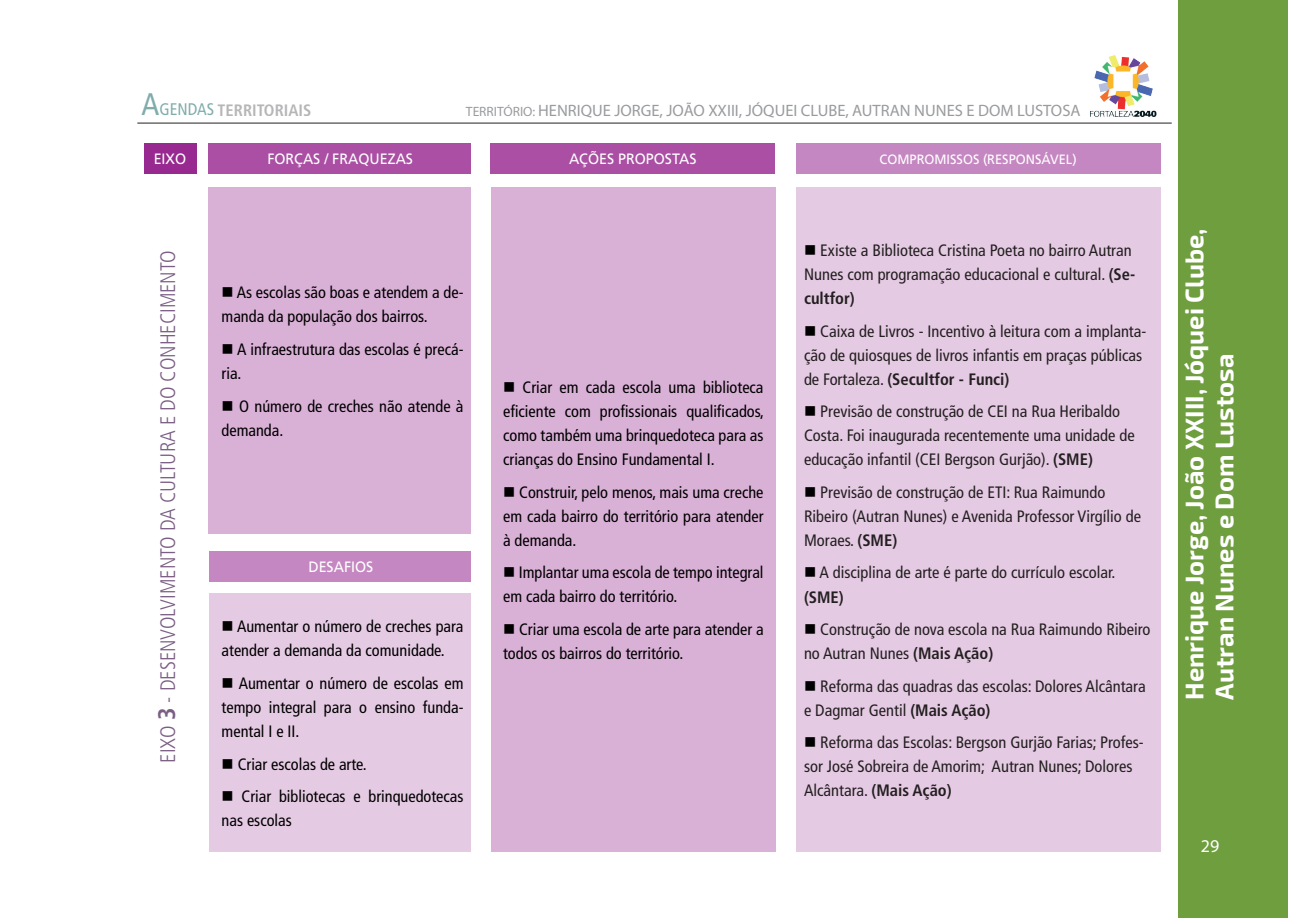
<style>
.page{position:relative;width:1289px;height:919px;background:#fff}
.page>*{position:absolute;margin:0;border:0;box-sizing:border-box;transform-origin:0 0}
.t1{font:700 25.5px/30px "Exo 2.0";color:#fff}
.t2{font:300 condensed 21px "Frutiger LT Std";color:#7b5e84}
.t3{font:18px "Myriad Pro";color:#fff}
.t4{font:condensed 16.5px/24px "Frutiger LT Std";color:#231f20}
.t5{font:condensed 16.5px/24px "Frutiger LT Std";color:#000}
.t6{font:16.5px "Myriad Pro";color:#999b9e}
.t7{font:700 condensed 16.5px "Frutiger LT Std";color:#6c6d70}
.t8{font:15px "Frutiger LT Std";color:#fff;scale:.95 1}
.t9{font:13.5px "Frutiger LT Std";color:#fff;scale:.95 1}
.s1{font-weight:400;font-size:31.2px;color:#025958}
.s2{font-weight:400;font-size:16.8px;color:#025958}
.s3{font-size:13.5px}
.s4{font-weight:700;font-size:24px}
.s5{color:#000}
.s6{font-weight:700}
</style>
<div class="page">
<div style="left:1177px;top:1px;width:110px;height:917px;background:#6f9e3f"></div>
<img style="left:1090px;top:55px;width:67px;height:62px">
<hr style="left:137px;top:123px;width:1034px;height:1px;background:#231f20">
<div style="left:795px;top:187px;width:365px;height:665px;background:#e5cae3"></div>
<div style="left:491px;top:187px;width:285px;height:665px;background:#d9b0d6"></div>
<div style="left:210px;top:593px;width:261px;height:259px;background:#e5cae3"></div>
<div style="left:209px;top:187px;width:262px;height:347px;background:#d9b0d6"></div>
<div style="left:209px;top:143px;width:262px;height:31px;background:#aa4fa4"></div>
<div style="left:144px;top:143px;width:53px;height:31px;background:#982990"></div>
<div style="left:210px;top:551px;width:261px;height:30px;background:#c587c1"></div>
<div style="left:490px;top:143px;width:285px;height:31px;background:#aa4fa4"></div>
<div style="left:795px;top:143px;width:365px;height:31px;background:#c587c1"></div>
<p class="t7" style="left:141px;top:100px;width:171px"><span class="s1">A</span><span class="s2">GENDAS</span> TERRITORIAIS</p>
<p class="t6" style="left:466px;top:101px;width:616px"><span class="s3">TERRITÓRIO:</span> HENRIQUE JORGE, JOÃO XXIII, JÓQUEI CLUBE, AUTRAN NUNES E DOM LUSTOSA</p>
<p class="t8" style="left:154px;top:150px;width:36px">EIXO</p>
<p class="t8" style="left:569px;top:150px;width:136px">AÇÕES PROPOSTAS</p>
<p class="t9" style="left:879px;top:151px;width:209px">COMPROMISSOS (RESPONSÁVEL)</p>
<p class="t8" style="left:267px;top:150px;width:155px">FORÇAS / FRAQUEZAS</p>
<p class="t2" style="left:156px;top:762px;width:513px;rotate:-90deg">EIXO <span class="s4">3</span> - DESENVOLVIMENTO DA CULTURA E DO CONHECIMENTO</p>
<p class="t5" style="left:222px;top:281px;width:243px">■ As escolas são boas e atendem a de&shy;manda da população dos bairros.</p>
<p class="t5" style="left:222px;top:337px;width:243px">■ A infraestrutura das escolas é precá&shy;ria.</p>
<p class="t5" style="left:222px;top:394px;width:243px">■ O número de creches não atende à demanda.</p>
<p class="t8" style="left:308px;top:558px;width:70px">DESAFIOS</p>
<p class="t5" style="left:222px;top:614px;width:243px">■ Aumentar o número de creches para atender a demanda da comunidade.</p>
<p class="t5" style="left:222px;top:671px;width:243px;text-align:justify">■ Aumentar o número de escolas em tempo integral para o ensino funda&shy;mental I e II.</p>
<p class="t5" style="left:222px;top:751px;width:147px">■ Criar escolas de arte.</p>
<p class="t5" style="left:222px;top:784px;width:243px">■ Criar bibliotecas e brinquedotecas nas escolas</p>
<p class="t5" style="left:503px;top:375px;width:262px;text-align:justify">■ Criar em cada escola uma biblioteca eficiente com profissionais qualificados, como também uma brinquedoteca para as crianças do Ensino Fundamental I.</p>
<p class="t5" style="left:503px;top:480px;width:262px;text-align:justify">■ Construir, pelo menos, mais uma creche em cada bairro do território para atender à demanda.</p>
<p class="t5" style="left:503px;top:561px;width:262px">■ Implantar uma escola de tempo integral em cada bairro do território.</p>
<p class="t5" style="left:503px;top:617px;width:262px">■ Criar uma escola de arte para atender a todos os bairros do território.</p>
<p class="t4" style="left:804px;top:238px;width:333px"><span class="s5">■</span> Existe a Biblioteca Cristina Poeta no bairro Autran<br>Nunes com programação educacional e cultural. <span class="s6">(Se&shy;cultfor)</span></p>
<p class="t4" style="left:804px;top:319px;width:344px"><span class="s5">■</span> Caixa de Livros - Incentivo à leitura com a implanta&shy;ção de quiosques de livros infantis em praças públicas de Fortaleza. <span class="s6">(Secultfor - Funci)</span></p>
<p class="t4" style="left:804px;top:399px;width:332px"><span class="s5">■</span> Previsão de construção de CEI na Rua Heribaldo<br>Costa. Foi inaugurada recentemente uma unidade de educação infantil (CEI Bergson Gurjão). <span class="s6">(SME)</span></p>
<p class="t4" style="left:804px;top:480px;width:338px"><span class="s5">■</span> Previsão de construção de ETI: Rua Raimundo<br>Ribeiro (Autran Nunes) e Avenida Professor Virgílio de<br>Moraes. <span class="s6">(SME)</span></p>
<p class="t4" style="left:804px;top:561px;width:313px"><span class="s5">■</span> A disciplina de arte é parte do currículo escolar. <span class="s6">(SME)</span></p>
<p class="t4" style="left:804px;top:617px;width:348px"><span class="s5">■</span> Construção de nova escola na Rua Raimundo Ribeiro no Autran Nunes <span class="s6">(Mais Ação)</span></p>
<p class="t4" style="left:804px;top:674px;width:343px"><span class="s5">■</span> Reforma das quadras das escolas: Dolores Alcântara e Dagmar Gentil <span class="s6">(Mais Ação)</span></p>
<p class="t4" style="left:804px;top:730px;width:341px"><span class="s5">■</span> Reforma das Escolas: Bergson Gurjão Farias; Profes&shy;sor José Sobreira de Amorim; Autran Nunes; Dolores<br>Alcântara. <span class="s6">(Mais Ação)</span></p>
<h1 class="t1" style="left:1179px;top:699px;width:472px;rotate:-90deg">Henrique Jorge, João XXIII, Jóquei Clube,<br>Autran Nunes e Dom Lustosa</h1>
<p class="t3" style="left:1200px;top:834px;width:20px">29</p>
</div>
